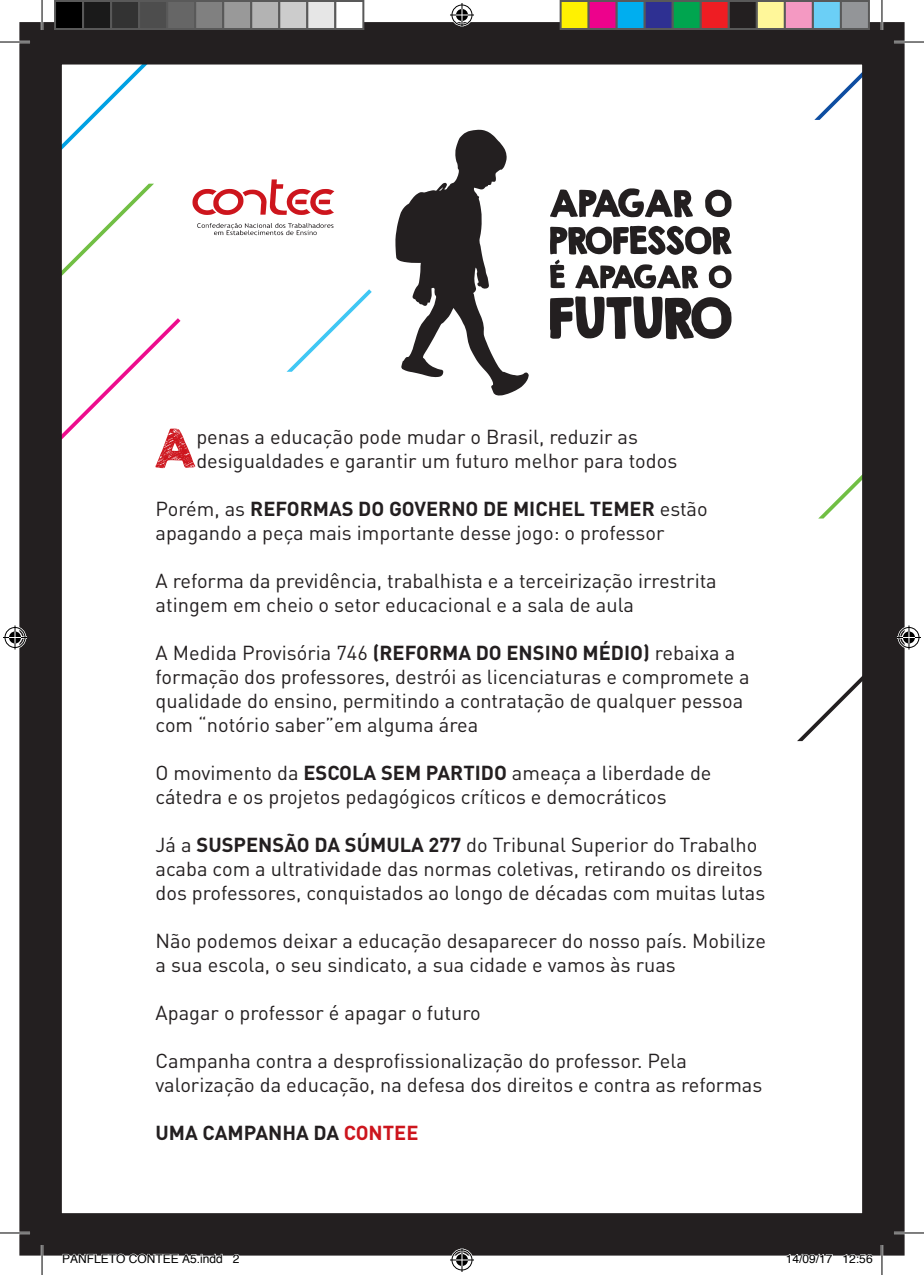
<style>
.page{position:relative;width:924px;height:1275px;background:#fff}
.page>*{position:absolute;margin:0;border:0;box-sizing:border-box;transform-origin:0 0}
.t1{font:51.8px "KG Broken Vessels Sketch";color:#cd151d}
.t2{font:20px/24px "DIN Pro";color:#231f20}
.t3{font:700 20px "DIN Pro";color:#231f20}
.t4{font:12px "Helvetica";color:#000}
.s1{font-weight:700}
.s2{color:#cd151d}
</style>
<div class="page">
<svg style="left:814px;top:73px;width:47px;height:47px"></svg>
<svg style="left:62px;top:65px;width:85px;height:85px"></svg>
<svg style="left:62px;top:184px;width:92px;height:92px"></svg>
<svg style="left:62px;top:318px;width:118px;height:121px"></svg>
<svg style="left:286px;top:289px;width:85px;height:83px"></svg>
<svg style="left:819px;top:476px;width:42px;height:42px"></svg>
<svg style="left:797px;top:677px;width:64px;height:64px"></svg>
<div style="left:19px;top:22px;width:885px;height:1233px;border:42px solid #231f20"></div>
<svg style="left:395px;top:129px;width:133px;height:267px"></svg>
<svg style="left:705px;top:190px;width:26px;height:27px"></svg>
<svg style="left:550px;top:296px;width:181px;height:43px"></svg>
<svg style="left:550px;top:188px;width:142px;height:29px"></svg>
<svg style="left:550px;top:226px;width:181px;height:63px"></svg>
<svg style="left:192px;top:179px;width:142px;height:36px"></svg>
<svg style="left:197px;top:223px;width:136px;height:12px"></svg>
<hr style="left:0;top:41px;width:30px;height:2px;background:#fff">
<hr style="left:893px;top:41px;width:30px;height:2px;background:#fff">
<hr style="left:0;top:1231px;width:30px;height:3px;background:#fff">
<hr style="left:893px;top:1231px;width:30px;height:3px;background:#fff">
<hr style="left:41px;top:0;width:2px;height:30px;background:#fff">
<hr style="left:41px;top:1245px;width:2px;height:30px;background:#fff">
<hr style="left:880px;top:0;width:2px;height:30px;background:#fff">
<hr style="left:880px;top:1245px;width:2px;height:30px;background:#fff">
<hr style="left:0;top:42px;width:30px;height:1px;background:#000">
<hr style="left:893px;top:42px;width:30px;height:1px;background:#000">
<hr style="left:0;top:1232px;width:30px;height:1px;background:#000">
<hr style="left:893px;top:1232px;width:30px;height:1px;background:#000">
<hr style="left:42px;top:0;width:1px;height:30px;background:#000">
<hr style="left:42px;top:1245px;width:1px;height:30px;background:#000">
<hr style="left:881px;top:0;width:1px;height:30px;background:#000">
<hr style="left:881px;top:1245px;width:1px;height:30px;background:#000">
<svg style="left:450px;top:3px;width:24px;height:24px"></svg>
<svg style="left:450px;top:1248px;width:24px;height:24px"></svg>
<svg style="left:3px;top:625px;width:24px;height:24px"></svg>
<svg style="left:896px;top:625px;width:24px;height:24px"></svg>
<div style="left:55px;top:1px;width:28px;height:28px;background:#000"></div>
<div style="left:54px;top:0;width:30px;height:30px;border:2px solid #595959"></div>
<div style="left:83px;top:1px;width:28px;height:28px;background:#1a1a1a"></div>
<div style="left:82px;top:0;width:30px;height:30px;border:2px solid #595959"></div>
<div style="left:111px;top:1px;width:28px;height:28px;background:#333"></div>
<div style="left:110px;top:0;width:30px;height:30px;border:2px solid #595959"></div>
<div style="left:139px;top:1px;width:28px;height:28px;background:#4d4d4d"></div>
<div style="left:138px;top:0;width:30px;height:30px;border:2px solid #595959"></div>
<div style="left:167px;top:1px;width:28px;height:28px;background:#666"></div>
<div style="left:166px;top:0;width:30px;height:30px;border:2px solid #595959"></div>
<div style="left:195px;top:1px;width:28px;height:28px;background:#808080"></div>
<div style="left:194px;top:0;width:30px;height:30px;border:2px solid #595959"></div>
<div style="left:223px;top:1px;width:28px;height:28px;background:#999"></div>
<div style="left:222px;top:0;width:30px;height:30px;border:2px solid #595959"></div>
<div style="left:251px;top:1px;width:28px;height:28px;background:#b3b3b3"></div>
<div style="left:250px;top:0;width:30px;height:30px;border:2px solid #595959"></div>
<div style="left:279px;top:1px;width:28px;height:28px;background:#ccc"></div>
<div style="left:278px;top:0;width:30px;height:30px;border:2px solid #595959"></div>
<div style="left:307px;top:1px;width:28px;height:28px;background:#e6e6e6"></div>
<div style="left:306px;top:0;width:30px;height:30px;border:2px solid #595959"></div>
<div style="left:335px;top:1px;width:28px;height:28px;background:#fff"></div>
<div style="left:334px;top:0;width:30px;height:30px;border:2px solid #595959"></div>
<div style="left:560px;top:1px;width:28px;height:28px;background:#fff101"></div>
<div style="left:559px;top:0;width:30px;height:30px;border:2px solid #595959"></div>
<div style="left:588px;top:1px;width:28px;height:28px;background:#ed028c"></div>
<div style="left:587px;top:0;width:30px;height:30px;border:2px solid #595959"></div>
<div style="left:616px;top:1px;width:28px;height:28px;background:#00aeef"></div>
<div style="left:615px;top:0;width:30px;height:30px;border:2px solid #595959"></div>
<div style="left:644px;top:1px;width:28px;height:28px;background:#2e3092"></div>
<div style="left:643px;top:0;width:30px;height:30px;border:2px solid #595959"></div>
<div style="left:672px;top:1px;width:28px;height:28px;background:#00a54f"></div>
<div style="left:671px;top:0;width:30px;height:30px;border:2px solid #595959"></div>
<div style="left:700px;top:1px;width:28px;height:28px;background:#ee1d23"></div>
<div style="left:699px;top:0;width:30px;height:30px;border:2px solid #595959"></div>
<div style="left:728px;top:1px;width:28px;height:28px;background:#231f20"></div>
<div style="left:727px;top:0;width:30px;height:30px;border:2px solid #595959"></div>
<div style="left:756px;top:1px;width:28px;height:28px;background:#fff79a"></div>
<div style="left:755px;top:0;width:30px;height:30px;border:2px solid #595959"></div>
<div style="left:784px;top:1px;width:28px;height:28px;background:#f499c2"></div>
<div style="left:783px;top:0;width:30px;height:30px;border:2px solid #595959"></div>
<div style="left:812px;top:1px;width:28px;height:28px;background:#6bcff6"></div>
<div style="left:811px;top:0;width:30px;height:30px;border:2px solid #595959"></div>
<div style="left:840px;top:1px;width:28px;height:28px;background:#939598"></div>
<div style="left:839px;top:0;width:30px;height:30px;border:2px solid #595959"></div>
<svg style="left:62px;top:1253px;width:161px;height:3px"></svg>
<svg style="left:232px;top:1253px;width:8px;height:3px"></svg>
<svg style="left:785px;top:1253px;width:47px;height:3px"></svg>
<svg style="left:842px;top:1253px;width:30px;height:3px"></svg>
<p class="t1" style="left:154px;top:417px;width:43px">A</p>
<p class="t2" style="left:196px;top:423px;width:482px">penas a educação pode mudar o Brasil, reduzir as desigualdades e garantir um futuro melhor para todos</p>
<p class="t2" style="left:155px;top:495px;width:553px">Porém, as <span class="s1">REFORMAS DO GOVERNO DE MICHEL TEMER</span> estão apagando a peça mais importante desse jogo: o professor</p>
<p class="t2" style="left:155px;top:567px;width:562px">A reforma da previdência, trabalhista e a terceirização irrestrita atingem em cheio o setor educacional e a sala de aula</p>
<p class="t2" style="left:155px;top:639px;width:595px">A Medida Provisória 746 <span class="s1">(REFORMA DO ENSINO MÉDIO)</span> rebaixa a formação dos professores, destrói as licenciaturas e compromete a qualidade do ensino, permitindo a contratação de qualquer pessoa com “notório saber”em alguma área</p>
<p class="t2" style="left:155px;top:759px;width:557px">O movimento da <span class="s1">ESCOLA SEM PARTIDO</span> ameaça a liberdade de cátedra e os projetos pedagógicos críticos e democráticos</p>
<p class="t2" style="left:155px;top:831px;width:611px">Já a <span class="s1">SUSPENSÃO DA SÚMULA 277</span> do Tribunal Superior do Trabalho acaba com a ultratividade das normas coletivas, retirando os direitos dos professores, conquistados ao longo de décadas com muitas lutas</p>
<p class="t2" style="left:155px;top:927px;width:611px">Não podemos deixar a educação desaparecer do nosso país. Mobilize a sua escola, o seu sindicato, a sua cidade e vamos às ruas</p>
<p class="t2" style="left:155px;top:999px;width:326px">Apagar o professor é apagar o futuro</p>
<p class="t2" style="left:155px;top:1047px;width:608px">Campanha contra a desprofissionalização do professor. Pela valorização da educação, na defesa dos direitos e contra as reformas</p>
<p class="t3" style="left:155px;top:1119px;width:264px">UMA CAMPANHA DA <span class="s2">CONTEE</span></p>
<p class="t4" style="left:62px;top:1249px;width:179px">PANFLETO CONTEE A5.indd 2</p>
<p class="t4" style="left:785px;top:1249px;width:88px">14/09/17 12:56</p>
</div>
